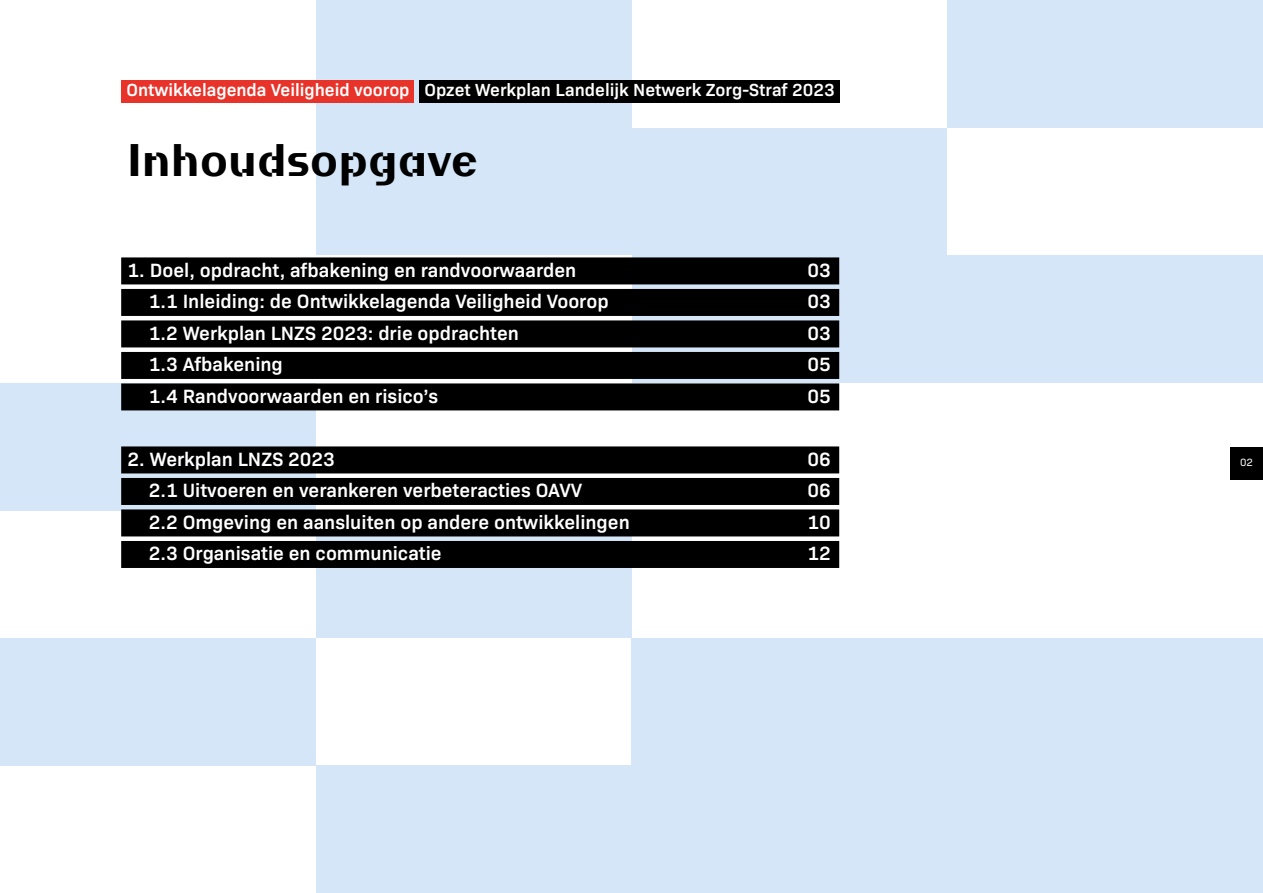
<style>
.page{position:relative;width:1263px;height:893px;background:#fff}
.page>*{position:absolute;margin:0;border:0;box-sizing:border-box;transform-origin:0 0}
.t1{font:700 45px "BC Liguria RB Test C";color:#000}
.t2{font:600 19.5px "Bio Sans";color:#fff}
.t3{font:600 17.7px "Bio Sans";color:#fff}
.t4{font:10.65px "Bio Sans";color:#fff}
</style>
<div class="page">
<div style="left:631px;top:128px;width:316px;height:127px;background:#d4e6f7"></div>
<div style="left:631px;top:638px;width:316px;height:127px;background:#d4e6f7"></div>
<div style="left:631px;top:255px;width:316px;height:128px;background:#d4e6f7"></div>
<div style="left:631px;top:765px;width:316px;height:128px;background:#d4e6f7"></div>
<div style="left:316px;top:128px;width:315px;height:127px;background:#d4e6f7"></div>
<svg style="left:316px;top:284px;width:315px;height:68px"></svg>
<div style="left:316px;top:0;width:315px;height:128px;background:#d4e6f7"></div>
<div style="left:316px;top:510px;width:315px;height:128px;background:#d4e6f7"></div>
<div style="left:316px;top:765px;width:315px;height:128px;background:#d4e6f7"></div>
<div style="left:0;top:383px;width:316px;height:127px;background:#d4e6f7"></div>
<div style="left:0;top:638px;width:316px;height:127px;background:#d4e6f7"></div>
<div style="left:947px;top:638px;width:316px;height:127px;background:#d4e6f7"></div>
<div style="left:947px;top:255px;width:316px;height:128px;background:#d4e6f7"></div>
<div style="left:947px;top:0;width:316px;height:128px;background:#d4e6f7"></div>
<div style="left:947px;top:765px;width:316px;height:128px;background:#d4e6f7"></div>
<div style="left:121px;top:80px;width:293px;height:22px;background:#e7332a"></div>
<div style="left:419px;top:80px;width:420px;height:22px;background:#000"></div>
<div style="left:121px;top:257px;width:718px;height:27px;background:#000"></div>
<div style="left:121px;top:289px;width:718px;height:27px;background:#000"></div>
<div style="left:121px;top:320px;width:718px;height:27px;background:#000"></div>
<div style="left:121px;top:352px;width:718px;height:27px;background:#000"></div>
<div style="left:121px;top:383px;width:718px;height:27px;background:#000"></div>
<div style="left:121px;top:446px;width:718px;height:27px;background:#000"></div>
<div style="left:121px;top:478px;width:718px;height:27px;background:#000"></div>
<div style="left:121px;top:509px;width:718px;height:27px;background:#000"></div>
<div style="left:121px;top:541px;width:718px;height:27px;background:#000"></div>
<div style="left:1230px;top:447px;width:33px;height:33px;background:#000"></div>
<p class="t3" style="left:126px;top:77px;width:710px">Ontwikkelagenda Veiligheid voorop Opzet Werkplan Landelijk Netwerk Zorg-Straf 2023</p>
<h1 class="t1" style="left:128px;top:131px;width:352px">Inhoudsopgave</h1>
<p class="t2" style="left:128px;top:255px;width:450px">1. Doel, opdracht, afbakening en randvoorwaarden</p>
<p class="t2" style="left:807px;top:255px;width:25px">03</p>
<p class="t2" style="left:149px;top:287px;width:461px">1.1 Inleiding: de Ontwikkelagenda Veiligheid Voorop</p>
<p class="t2" style="left:807px;top:287px;width:25px">03</p>
<p class="t2" style="left:149px;top:318px;width:372px">1.2 Werkplan LNZS 2023: drie opdrachten</p>
<p class="t2" style="left:807px;top:318px;width:25px">03</p>
<p class="t2" style="left:149px;top:350px;width:136px">1.3 Afbakening</p>
<p class="t2" style="left:807px;top:350px;width:25px">05</p>
<p class="t2" style="left:149px;top:381px;width:291px">1.4 Randvoorwaarden en risico’s</p>
<p class="t2" style="left:807px;top:381px;width:25px">05</p>
<p class="t2" style="left:128px;top:444px;width:209px">2. Werkplan LNZS 2023</p>
<p class="t2" style="left:807px;top:444px;width:25px">06</p>
<p class="t2" style="left:149px;top:476px;width:435px">2.1 Uitvoeren en verankeren verbeteracties OAVV</p>
<p class="t2" style="left:807px;top:476px;width:25px">06</p>
<p class="t2" style="left:149px;top:507px;width:482px">2.2 Omgeving en aansluiten op andere ontwikkelingen</p>
<p class="t2" style="left:807px;top:507px;width:25px">10</p>
<p class="t2" style="left:149px;top:539px;width:294px">2.3 Organisatie en communicatie</p>
<p class="t2" style="left:807px;top:539px;width:25px">12</p>
<p class="t4" style="left:1240px;top:455px;width:14px">02</p>
</div>
